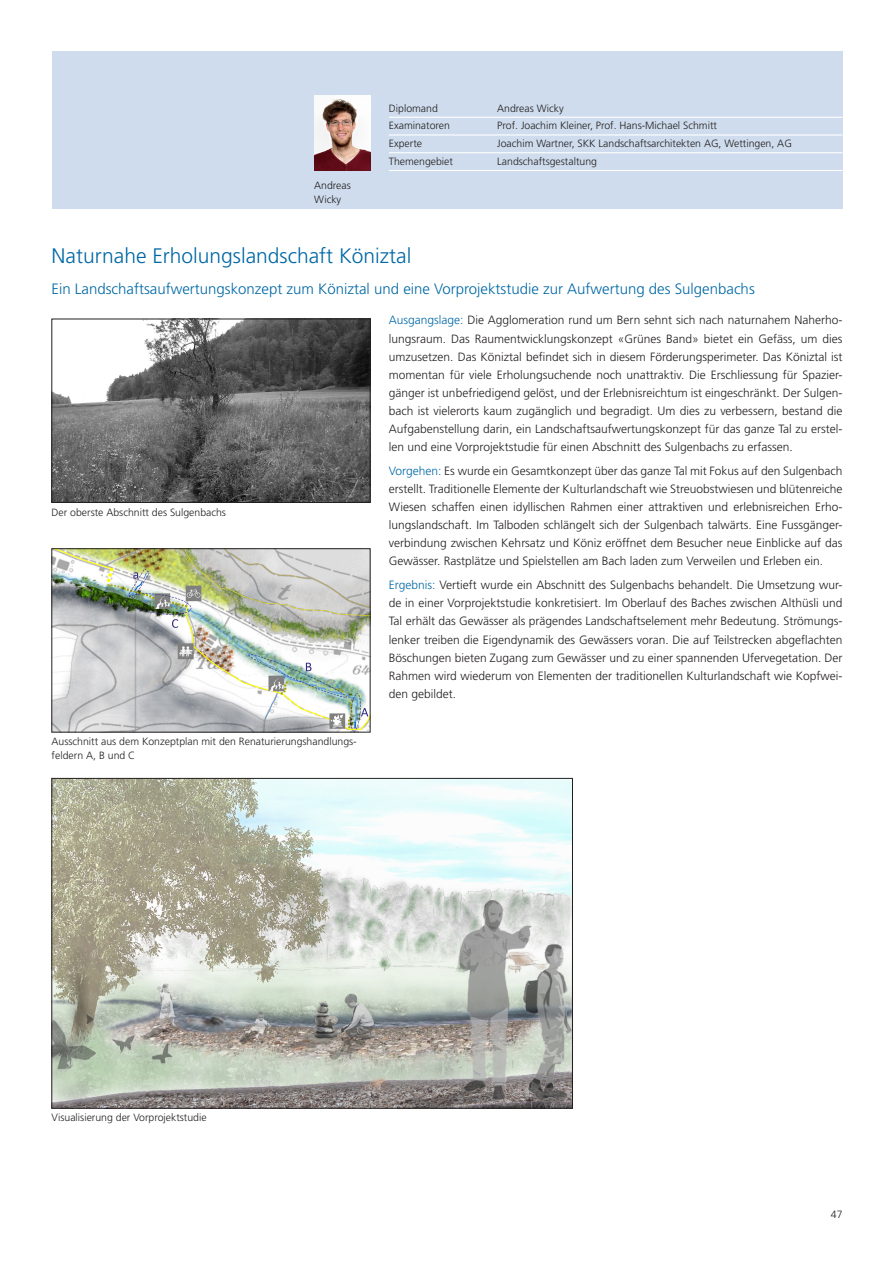
<style>
.page{position:relative;width:893px;height:1264px;background:#fff}
.page>*{position:absolute;margin:0;border:0;box-sizing:border-box;transform-origin:0 0}
.t1{font:300 21px "Frutiger LT Pro";color:#0068a5}
.t2{font:300 15px "Frutiger LT Pro";color:#0068a5}
.t3{font:300 12px/18px "Frutiger LT Pro";color:#231f20;text-align:justify}
.t4{font:300 10.5px/13.5px "Frutiger LT Pro";color:#231f20}
.s1{color:#0068a5}
</style>
<div class="page">
<div style="left:52px;top:52px;width:790px;height:157px;background:#cedced"></div>
<img style="left:54px;top:321px;width:314px;height:179px">
<div style="left:52px;top:319px;width:318px;height:183px;border:1px solid #231f20"></div>
<img style="left:54px;top:550px;width:314px;height:180px">
<div style="left:52px;top:548px;width:318px;height:184px;border:1px solid #231f20"></div>
<img style="left:54px;top:780px;width:517px;height:326px">
<hr style="left:389px;top:117px;width:453px;height:1px;background:#fff">
<hr style="left:389px;top:134px;width:453px;height:1px;background:#fff">
<hr style="left:389px;top:152px;width:453px;height:1px;background:#fff">
<hr style="left:389px;top:170px;width:453px;height:1px;background:#fff">
<img style="left:314px;top:96px;width:56px;height:75px">
<p class="t4" style="left:314px;top:179px;width:38px">Andreas<br>Wicky</p>
<p class="t4" style="left:389px;top:101px;width:51px">Diplomand</p>
<p class="t4" style="left:497px;top:101px;width:68px">Andreas Wicky</p>
<p class="t4" style="left:389px;top:119px;width:63px">Examinatoren</p>
<p class="t4" style="left:497px;top:119px;width:221px">Prof. Joachim Kleiner, Prof. Hans-Michael Schmitt</p>
<p class="t4" style="left:389px;top:137px;width:35px">Experte</p>
<p class="t4" style="left:497px;top:137px;width:296px">Joachim Wartner, SKK Landschaftsarchitekten AG, Wettingen, AG</p>
<p class="t4" style="left:389px;top:154px;width:66px">Themengebiet</p>
<p class="t4" style="left:497px;top:154px;width:101px">Landschaftsgestaltung</p>
<h1 class="t1" style="left:52px;top:244px;width:361px">Naturnahe Erholungslandschaft Köniztal</h1>
<p class="t2" style="left:52px;top:280px;width:705px">Ein Landschaftsaufwertungskonzept zum Köniztal und eine Vorprojektstudie zur Aufwertung des Sulgenbachs</p>
<p class="t4" style="left:52px;top:505px;width:176px">Der oberste Abschnitt des Sulgenbachs</p>
<p class="t4" style="left:52px;top:735px;width:307px">Ausschnitt aus dem Konzeptplan mit den Renaturierungshandlungs&shy;feldern A, B und C</p>
<p class="t3" style="left:389px;top:311px;width:455px"><span class="s1">Ausgangslage:</span> Die Agglomeration rund um Bern sehnt sich nach naturnahem Naherho&shy;lungsraum. Das Raumentwicklungskonzept «Grünes Band» bietet ein Gefäss, um dies umzusetzen. Das Köniztal befindet sich in diesem Förderungsperimeter. Das Köniztal ist momentan für viele Erholungsuchende noch unattraktiv. Die Erschliessung für Spazier&shy;gänger ist unbefriedigend gelöst, und der Erlebnisreichtum ist eingeschränkt. Der Sulgen&shy;bach ist vielerorts kaum zugänglich und begradigt. Um dies zu verbessern, bestand die Aufgabenstellung darin, ein Landschaftsaufwertungskonzept für das ganze Tal zu erstel&shy;len und eine Vorprojektstudie für einen Abschnitt des Sulgenbachs zu erfassen.</p>
<p class="t3" style="left:389px;top:462px;width:455px"><span class="s1">Vorgehen:</span> Es wurde ein Gesamtkonzept über das ganze Tal mit Fokus auf den Sulgenbach erstellt. Traditionelle Elemente der Kulturlandschaft wie Streuobstwiesen und blütenreiche Wiesen schaffen einen idyllischen Rahmen einer attraktiven und erlebnisreichen Erho&shy;lungslandschaft. Im Talboden schlängelt sich der Sulgenbach talwärts. Eine Fussgänger&shy;verbindung zwischen Kehrsatz und Köniz eröffnet dem Besucher neue Einblicke auf das Gewässer. Rastplätze und Spielstellen am Bach laden zum Verweilen und Erleben ein.</p>
<p class="t3" style="left:389px;top:576px;width:455px"><span class="s1">Ergebnis:</span> Vertieft wurde ein Abschnitt des Sulgenbachs behandelt. Die Umsetzung wur&shy;de in einer Vorprojektstudie konkretisiert. Im Oberlauf des Baches zwischen Althüsli und Tal erhält das Gewässer als prägendes Landschaftselement mehr Bedeutung. Strömungs&shy;lenker treiben die Eigendynamik des Gewässers voran. Die auf Teilstrecken abgeflachten Böschungen bieten Zugang zum Gewässer und zu einer spannenden Ufervegetation. Der Rahmen wird wiederum von Elementen der traditionellen Kulturlandschaft wie Kopfwei&shy;den gebildet.</p>
<p class="t4" style="left:52px;top:1110px;width:157px">Visualisierung der Vorprojektstudie</p>
<p class="t4" style="left:831px;top:1206px;width:13px">47</p>
</div>
